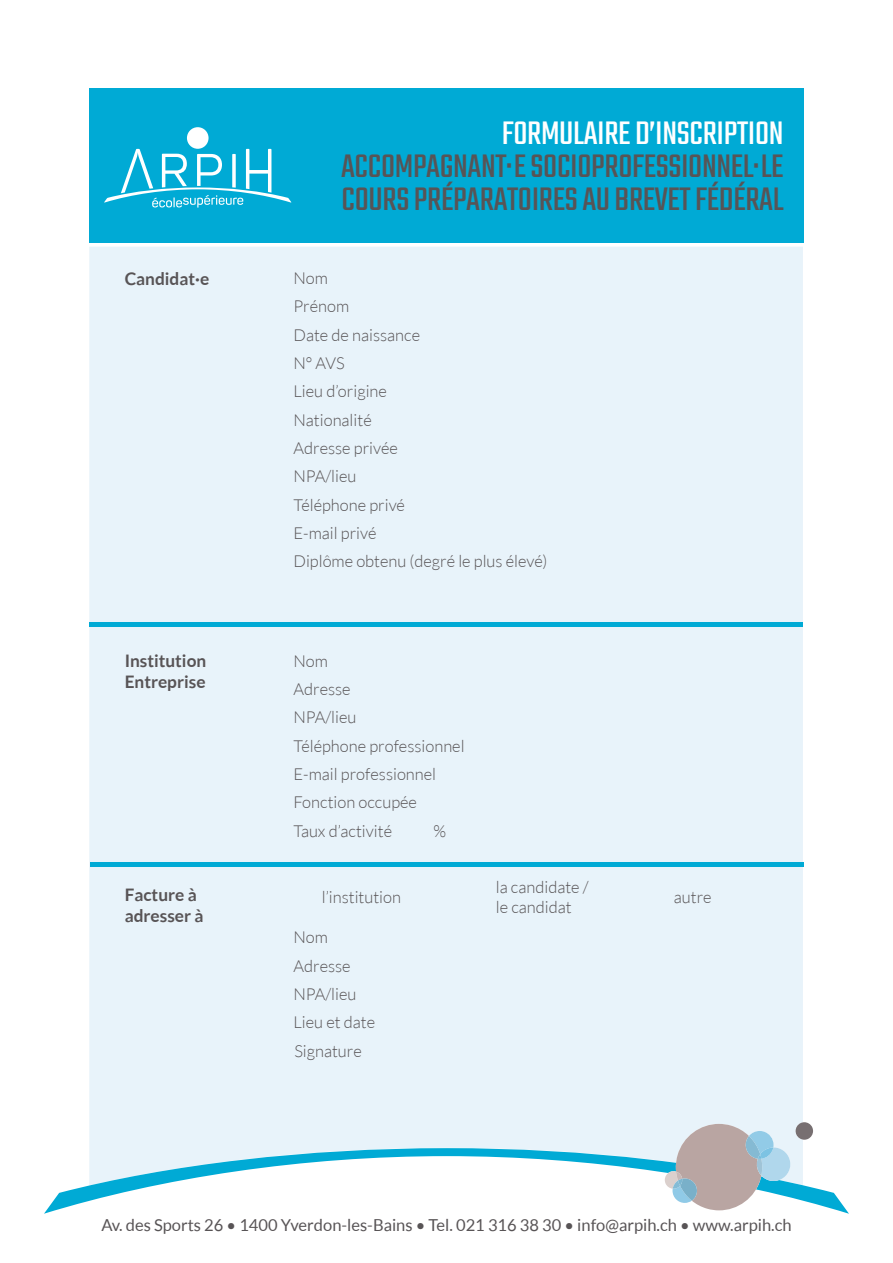
<style>
.page{position:relative;width:893px;height:1263px;background:#fff}
.page>*{position:absolute;margin:0;border:0;box-sizing:border-box;transform-origin:0 0}
.t1{font:36px "Teko";letter-spacing:-.01em;color:#585456}
.t2{font:36px "Teko";letter-spacing:-.01em;color:#fff}
.t3{font:700 17.25px/20.7px "Lato";color:#585456}
.t4{font:300 16.5px "Lato";color:#585456}
.t5{font:16.5px "Lato";color:#585456}
</style>
<div class="page">
<div style="left:89px;top:88px;width:715px;height:155px;background:#00aad5"></div>
<div style="left:187px;top:127px;width:22px;height:22px;background:#fff;border-radius:50%"></div>
<svg style="left:104px;top:149px;width:187px;height:59px"></svg>
<div style="left:89px;top:247px;width:714px;height:901px;background:#e8f3fa"></div>
<svg style="left:44px;top:1148px;width:805px;height:66px"></svg>
<svg style="left:664px;top:1119px;width:150px;height:95px"></svg>
<hr style="left:89px;top:622px;width:714px;height:4px;background:#00aad5">
<hr style="left:90px;top:862px;width:714px;height:4px;background:#00aad5">
<p class="t3" style="left:125px;top:268px;width:86px">Candidat·e</p>
<p class="t3" style="left:125px;top:650px;width:83px">Institution<br>Entreprise</p>
<p class="t2" style="left:502px;top:113px;width:283px">FORMULAIRE D’INSCRIPTION</p>
<p class="t1" style="left:341px;top:146px;width:444px">ACCOMPAGNANT·E SOCIOPROFESSIONNEL·LE</p>
<p class="t1" style="left:342px;top:179px;width:443px">COURS PRÉPARATOIRES AU BREVET FÉDÉRAL</p>
<p class="t4" style="left:293px;top:269px;width:36px">Nom</p>
<p class="t4" style="left:293px;top:298px;width:57px">Prénom</p>
<p class="t4" style="left:293px;top:326px;width:128px">Date de naissance</p>
<p class="t4" style="left:293px;top:354px;width:53px">N° AVS</p>
<p class="t4" style="left:293px;top:383px;width:95px">Lieu d’origine</p>
<p class="t4" style="left:293px;top:411px;width:80px">Nationalité</p>
<p class="t4" style="left:293px;top:439px;width:106px">Adresse privée</p>
<p class="t4" style="left:293px;top:467px;width:64px">NPA/lieu</p>
<p class="t4" style="left:293px;top:496px;width:113px">Téléphone privé</p>
<p class="t4" style="left:293px;top:524px;width:85px">E-mail privé</p>
<p class="t4" style="left:293px;top:552px;width:256px">Diplôme obtenu (degré le plus élevé)</p>
<p class="t4" style="left:293px;top:652px;width:36px">Nom</p>
<p class="t4" style="left:293px;top:680px;width:59px">Adresse</p>
<p class="t4" style="left:293px;top:708px;width:64px">NPA/lieu</p>
<p class="t4" style="left:293px;top:737px;width:173px">Téléphone professionnel</p>
<p class="t4" style="left:293px;top:765px;width:144px">E-mail professionnel</p>
<p class="t4" style="left:293px;top:793px;width:125px">Fonction occupée</p>
<p class="t4" style="left:293px;top:822px;width:100px">Taux d’activité</p>
<p class="t4" style="left:433px;top:822px;width:14px">%</p>
<p class="t3" style="left:125px;top:884px;width:80px">Facture à adresser à</p>
<p class="t4" style="left:322px;top:888px;width:81px">l’institution</p>
<p class="t4" style="left:293px;top:928px;width:36px">Nom</p>
<p class="t4" style="left:293px;top:957px;width:59px">Adresse</p>
<p class="t4" style="left:293px;top:985px;width:64px">NPA/lieu</p>
<p class="t4" style="left:293px;top:1013px;width:83px">Lieu et date</p>
<p class="t4" style="left:294px;top:1042px;width:69px">Signature</p>
<p class="t4" style="left:496px;top:878px;width:94px">la candidate /</p>
<p class="t4" style="left:496px;top:898px;width:77px">le candidat</p>
<p class="t4" style="left:674px;top:888px;width:39px">autre</p>
<p class="t5" style="left:101px;top:1216px;width:692px">Av. des Sports 26 • 1400 Yverdon-les-Bains • Tel. 021 316 38 30 • info@arpih.ch • www.arpih.ch</p>
</div>
